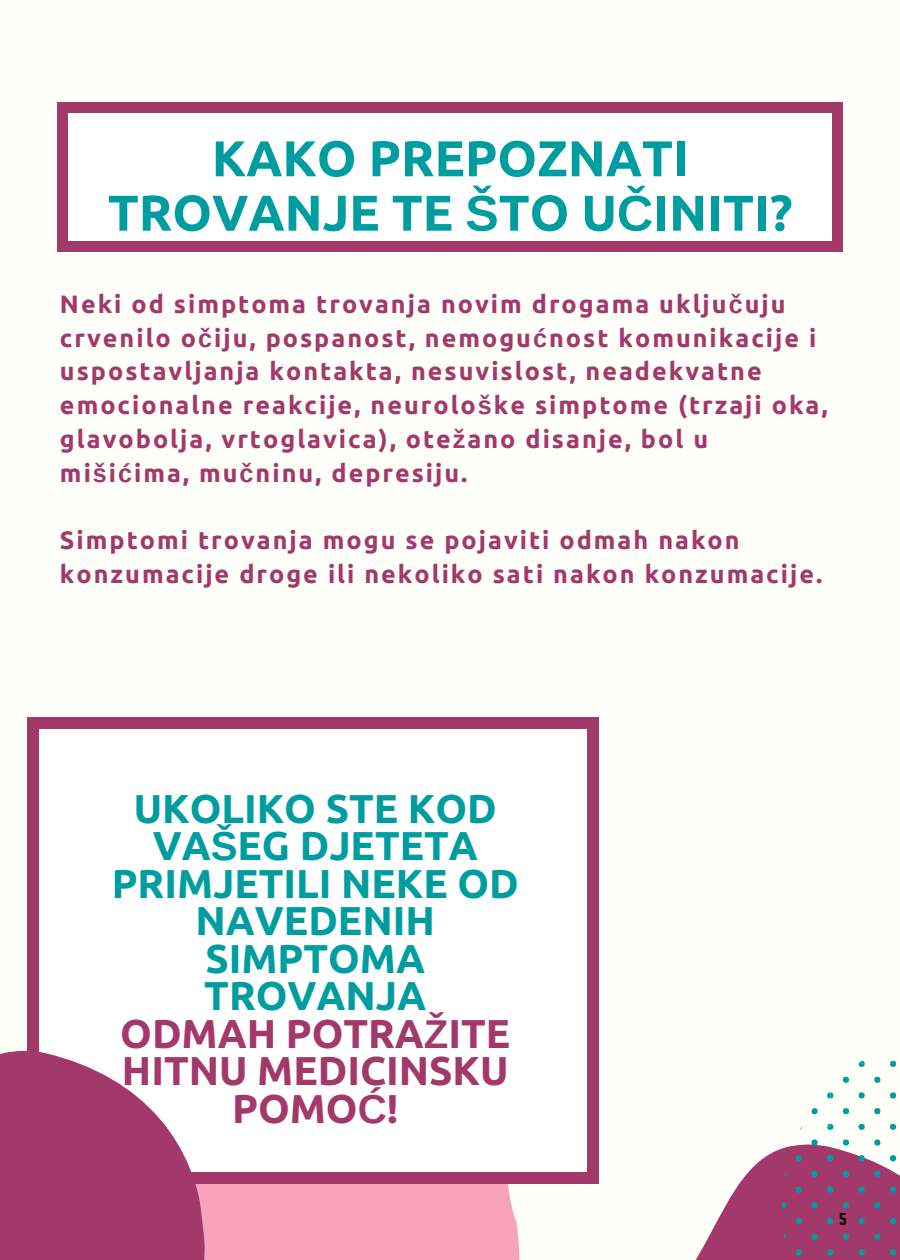
<style>
.page{position:relative;width:900px;height:1260px;background:#fffff9}
.page>*{position:absolute;margin:0;border:0;box-sizing:border-box;transform-origin:0 0}
.t1{font:700 50.25px/54.5px "Ubuntu";color:#009da0;text-align:center}
.t2{font:700 40.25px/37.5px "Ubuntu";color:#009da0;text-align:center}
.t3{font:700 25.25px/33.8px "Ubuntu";letter-spacing:.08em;color:#a3386a}
.t4{font:15px "Norwester";color:#000}
.s1{font-family:"Liberation Sans"}
.s2{color:#a3386a}
.s3{font-family:"Liberation Sans";color:#a3386a}
</style>
<div class="page">
<div style="left:207px;top:1184px;width:127px;height:76px;background:#f8a3be"></div>
<div style="left:31px;top:722px;width:564px;height:457px;background:#fff"></div>
<div style="left:27px;top:728px;width:12px;height:445px;background:#a3386a"></div>
<div style="left:587px;top:728px;width:12px;height:445px;background:#a3386a"></div>
<div style="left:38px;top:1172px;width:550px;height:12px;background:#a3386a"></div>
<div style="left:587px;top:717px;width:12px;height:12px;background:#a3386a"></div>
<div style="left:27px;top:717px;width:12px;height:12px;background:#a3386a"></div>
<div style="left:38px;top:717px;width:550px;height:12px;background:#a3386a"></div>
<svg style="left:0;top:1050px;width:207px;height:210px;fill:#a3386a"></svg>
<svg style="left:334px;top:1139px;width:566px;height:121px"></svg>
<svg style="left:890px;top:1092px;width:6px;height:7px"></svg>
<div style="left:859px;top:1092px;width:6px;height:7px;background:#009da0;border-radius:50%"></div>
<svg style="left:843px;top:1108px;width:6px;height:6px"></svg>
<svg style="left:874px;top:1108px;width:6px;height:6px"></svg>
<svg style="left:843px;top:1077px;width:6px;height:6px"></svg>
<svg style="left:874px;top:1077px;width:6px;height:6px"></svg>
<svg style="left:890px;top:1061px;width:6px;height:6px"></svg>
<svg style="left:859px;top:1061px;width:6px;height:6px"></svg>
<svg style="left:890px;top:1155px;width:6px;height:6px"></svg>
<svg style="left:859px;top:1155px;width:6px;height:6px"></svg>
<svg style="left:843px;top:1171px;width:6px;height:6px"></svg>
<svg style="left:874px;top:1171px;width:6px;height:6px"></svg>
<div style="left:843px;top:1139px;width:6px;height:7px;background:#009da0;border-radius:50%"></div>
<div style="left:874px;top:1139px;width:6px;height:7px;background:#009da0;border-radius:50%"></div>
<svg style="left:890px;top:1124px;width:6px;height:6px"></svg>
<svg style="left:859px;top:1124px;width:6px;height:6px"></svg>
<svg style="left:890px;top:1218px;width:6px;height:6px"></svg>
<svg style="left:859px;top:1218px;width:6px;height:6px"></svg>
<svg style="left:843px;top:1234px;width:6px;height:6px"></svg>
<svg style="left:874px;top:1234px;width:6px;height:6px"></svg>
<svg style="left:843px;top:1202px;width:6px;height:6px"></svg>
<svg style="left:874px;top:1202px;width:6px;height:6px"></svg>
<svg style="left:890px;top:1187px;width:6px;height:6px"></svg>
<svg style="left:859px;top:1187px;width:6px;height:6px"></svg>
<svg style="left:890px;top:1249px;width:6px;height:6px"></svg>
<svg style="left:859px;top:1249px;width:6px;height:6px"></svg>
<svg style="left:827px;top:1092px;width:6px;height:7px"></svg>
<svg style="left:812px;top:1108px;width:6px;height:6px"></svg>
<svg style="left:827px;top:1155px;width:6px;height:6px"></svg>
<svg style="left:796px;top:1155px;width:6px;height:6px"></svg>
<svg style="left:783px;top:1171px;width:3px;height:6px"></svg>
<svg style="left:812px;top:1171px;width:6px;height:6px"></svg>
<svg style="left:783px;top:1139px;width:3px;height:7px"></svg>
<div style="left:812px;top:1139px;width:6px;height:7px;background:#009da0;border-radius:50%"></div>
<svg style="left:827px;top:1124px;width:6px;height:6px"></svg>
<svg style="left:827px;top:1218px;width:6px;height:6px"></svg>
<svg style="left:796px;top:1218px;width:6px;height:6px"></svg>
<svg style="left:782px;top:1234px;width:4px;height:6px"></svg>
<svg style="left:812px;top:1234px;width:6px;height:6px"></svg>
<svg style="left:782px;top:1202px;width:4px;height:6px"></svg>
<svg style="left:812px;top:1202px;width:6px;height:6px"></svg>
<svg style="left:827px;top:1187px;width:6px;height:6px"></svg>
<svg style="left:796px;top:1187px;width:6px;height:6px"></svg>
<svg style="left:827px;top:1249px;width:6px;height:6px"></svg>
<svg style="left:796px;top:1249px;width:6px;height:6px"></svg>
<div style="left:58px;top:110px;width:784px;height:134px;background:#fff"></div>
<div style="left:832px;top:241px;width:11px;height:11px;background:#a3386a"></div>
<div style="left:57px;top:112px;width:11px;height:130px;background:#a3386a"></div>
<div style="left:57px;top:241px;width:11px;height:11px;background:#a3386a"></div>
<div style="left:832px;top:112px;width:11px;height:130px;background:#a3386a"></div>
<div style="left:67px;top:241px;width:766px;height:11px;background:#a3386a"></div>
<div style="left:832px;top:102px;width:11px;height:11px;background:#a3386a"></div>
<div style="left:57px;top:102px;width:11px;height:11px;background:#a3386a"></div>
<div style="left:67px;top:102px;width:766px;height:11px;background:#a3386a"></div>
<h1 class="t1" style="left:108px;top:130px;width:686px">KAKO PREPOZNATI<br>TROVANJE TE <span class="s1">Š</span>TO U<span class="s1">Č</span>INITI?</h1>
<p class="t3" style="left:60px;top:287px;width:769px">Neki od simptoma trovanja novim drogama uklju<span class="s1">č</span>uju crvenilo o<span class="s1">č</span>iju, pospanost, nemogu<span class="s1">ć</span>nost komunikacije i uspostavljanja kontakta, nesuvislost, neadekvatne emocionalne reakcije, neurolo<span class="s1">š</span>ke simptome (trzaji oka, glavobolja, vrtoglavica), ote<span class="s1">ž</span>ano disanje, bol u mi<span class="s1">š</span>i<span class="s1">ć</span>ima, mu<span class="s1">č</span>ninu, depresiju.</p>
<p class="t3" style="left:60px;top:523px;width:764px">Simptomi trovanja mogu se pojaviti odmah nakon konzumacije droge ili nekoliko sati nakon konzumacije.</p>
<h2 class="t2" style="left:112px;top:789px;width:409px">UKOLIKO STE KOD<br>VA<span class="s1">Š</span>EG DJETETA<br>PRIMJETILI NEKE OD<br>NAVEDENIH<br>SIMPTOMA<br>TROVANJA<br><span class="s2">ODMAH POTRA</span><span class="s3">Ž</span><span class="s2">ITE<br>HITNU MEDICINSKU<br>POMO</span><span class="s3">Ć</span><span class="s2">!</span></h2>
<p class="t4" style="left:839px;top:1212px;width:9px">5</p>
</div>
